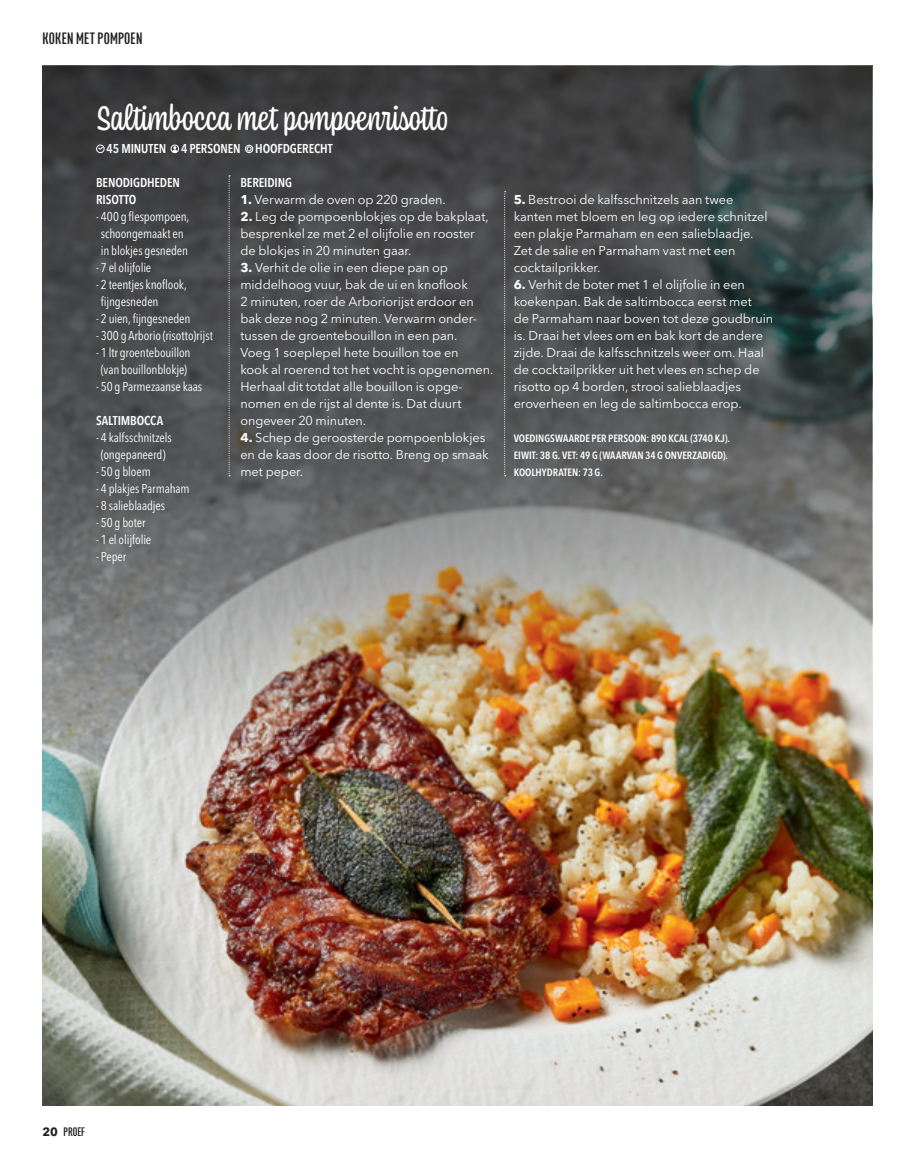
<style>
.page{position:relative;width:915px;height:1161px;background:#fff}
.page>*{position:absolute;margin:0;border:0;box-sizing:border-box;transform-origin:0 0}
.t1{font:36px "Coniferous";letter-spacing:.01em;color:#fff}
.t2{font:700 18px "Titular";letter-spacing:.01em;color:#231f20}
.t3{font:700 13.5px "Titular";letter-spacing:.005em;color:#231f20}
.t4{font:12.75px/17px "Avenir Next LT Pro";letter-spacing:-.005em;color:#fff}
.t5{font:condensed 12.75px/17px "Avenir Next LT Pro";letter-spacing:-.01em;color:#fff;text-align:center}
.t6{font:600 condensed 12.75px/17px "Avenir Next LT Pro";letter-spacing:-.01em;color:#fff}
.t7{font:600 condensed 10.5px/17px "Avenir Next LT Pro";color:#fff}
.s1{font-weight:700}
.s2{font-family:"Avenir Next LT Pro";font-size:12px}
</style>
<div class="page">
<img style="left:43px;top:772px;width:829px;height:334px">
<hr style="left:914px;top:457px;width:1px;height:704px;background:#808285">
<img style="left:43px;top:66px;width:829px;height:706px">
<div style="left:96px;top:145px;width:9px;height:8px;border:1px solid #fff;border-radius:50%"></div>
<svg style="left:97px;top:146px;width:7px;height:4px"></svg>
<div style="left:170px;top:145px;width:9px;height:8px;border:1px solid #fff;border-radius:50%"></div>
<svg style="left:172px;top:146px;width:5px;height:7px"></svg>
<div style="left:245px;top:145px;width:8px;height:8px;border:1px solid #fff;border-radius:50%"></div>
<svg style="left:247px;top:146px;width:4px;height:5px"></svg>
<svg style="left:228px;top:175px;width:2px;height:301px"></svg>
<svg style="left:504px;top:191px;width:1px;height:285px"></svg>
<h2 class="t2" style="left:43px;top:29px;width:101px">KOKEN MET POMPOEN</h2>
<h1 class="t1" style="left:96px;top:93px;width:353px">Saltimbocca met pompoenrisotto</h1>
<p class="t6" style="left:107px;top:140px;width:227px">45 MINUTEN 4 PERSONEN HOOFDGERECHT</p>
<p class="t6" style="left:240px;top:174px;width:53px">BEREIDING</p>
<p class="t4" style="left:240px;top:191px;width:207px"><span class="s1">1.</span> Verwarm de oven op 220 graden.</p>
<p class="t4" style="left:240px;top:208px;width:250px"><span class="s1">2.</span> Leg de pompoenblokjes op de bakplaat, besprenkel ze met 2 el olijfolie en rooster de blokjes in 20 minuten gaar.</p>
<p class="t4" style="left:240px;top:259px;width:254px"><span class="s1">3.</span> Verhit de olie in een diepe pan op middelhoog vuur, bak de ui en knoflook<br>2 minuten, roer de Arboriorijst erdoor en bak deze nog 2 minuten. Verwarm onder&shy;tussen de groentebouillon in een pan.<br>Voeg 1 soeplepel hete bouillon toe en<br>kook al roerend tot het vocht is opgenomen.<br>Herhaal dit totdat alle bouillon is opge&shy;nomen en de rijst al dente is. Dat duurt ongeveer 20 minuten.</p>
<p class="t4" style="left:240px;top:429px;width:249px"><span class="s1">4.</span> Schep de geroosterde pompoenblokjes en de kaas door de risotto. Breng op smaak met peper.</p>
<p class="t6" style="left:96px;top:174px;width:85px">BENODIGDHEDEN<br>RISOTTO</p>
<p class="t5" style="left:96px;top:208px;width:95px">- 400 g flespompoen, schoongemaakt en in blokjes gesneden</p>
<p class="t5" style="left:96px;top:259px;width:57px">- 7 el olijfolie</p>
<p class="t5" style="left:101px;top:276px;width:87px;text-align:left;text-indent:-5px">- 2 teentjes knoflook, fijngesneden</p>
<p class="t5" style="left:96px;top:310px;width:96px">- 2 uien, fijngesneden</p>
<p class="t5" style="left:96px;top:327px;width:118px">- 300 g Arborio (risotto)rijst</p>
<p class="t5" style="left:96px;top:344px;width:96px">- 1 ltr groentebouillon (van bouillonblokje)</p>
<p class="t5" style="left:96px;top:378px;width:108px">- 50 g Parmezaanse kaas</p>
<p class="t6" style="left:96px;top:412px;width:69px">SALTIMBOCCA</p>
<p class="t5" style="left:96px;top:429px;width:77px">- 4 kalfsschnitzels (ongepaneerd)</p>
<p class="t5" style="left:96px;top:463px;width:56px">- 50 g bloem</p>
<p class="t5" style="left:96px;top:480px;width:95px">- 4 plakjes Parmaham</p>
<p class="t5" style="left:96px;top:497px;width:71px">- 8 salieblaadjes</p>
<p class="t5" style="left:96px;top:514px;width:51px">- 50 g boter</p>
<p class="t5" style="left:96px;top:531px;width:57px">- 1 el olijfolie</p>
<p class="t5" style="left:96px;top:548px;width:32px">- Peper</p>
<p class="t4" style="left:513px;top:191px;width:255px"><span class="s1">5.</span> Bestrooi de kalfsschnitzels aan twee kanten met bloem en leg op iedere schnitzel een plakje Parmaham en een salieblaadje.<br>Zet de salie en Parmaham vast met een cocktailprikker.</p>
<p class="t4" style="left:513px;top:276px;width:261px"><span class="s1">6.</span> Verhit de boter met 1 el olijfolie in een koekenpan. Bak de saltimbocca eerst met<br>de Parmaham naar boven tot deze goudbruin is. Draai het vlees om en bak kort de andere zijde. Draai de kalfsschnitzels weer om. Haal de cocktailprikker uit het vlees en schep de risotto op 4 borden, strooi salieblaadjes eroverheen en leg de saltimbocca erop.</p>
<p class="t7" style="left:513px;top:430px;width:218px">VOEDINGSWAARDE PER PERSOON: 890 KCAL (3740 KJ).<br>EIWIT: 38 G. VET: 49 G (WAARVAN 34 G ONVERZADIGD).<br>KOOLHYDRATEN: 73 G.</p>
<p class="t3" style="left:43px;top:1125px;width:44px"><span class="s2">20</span> PROEF</p>
</div>
